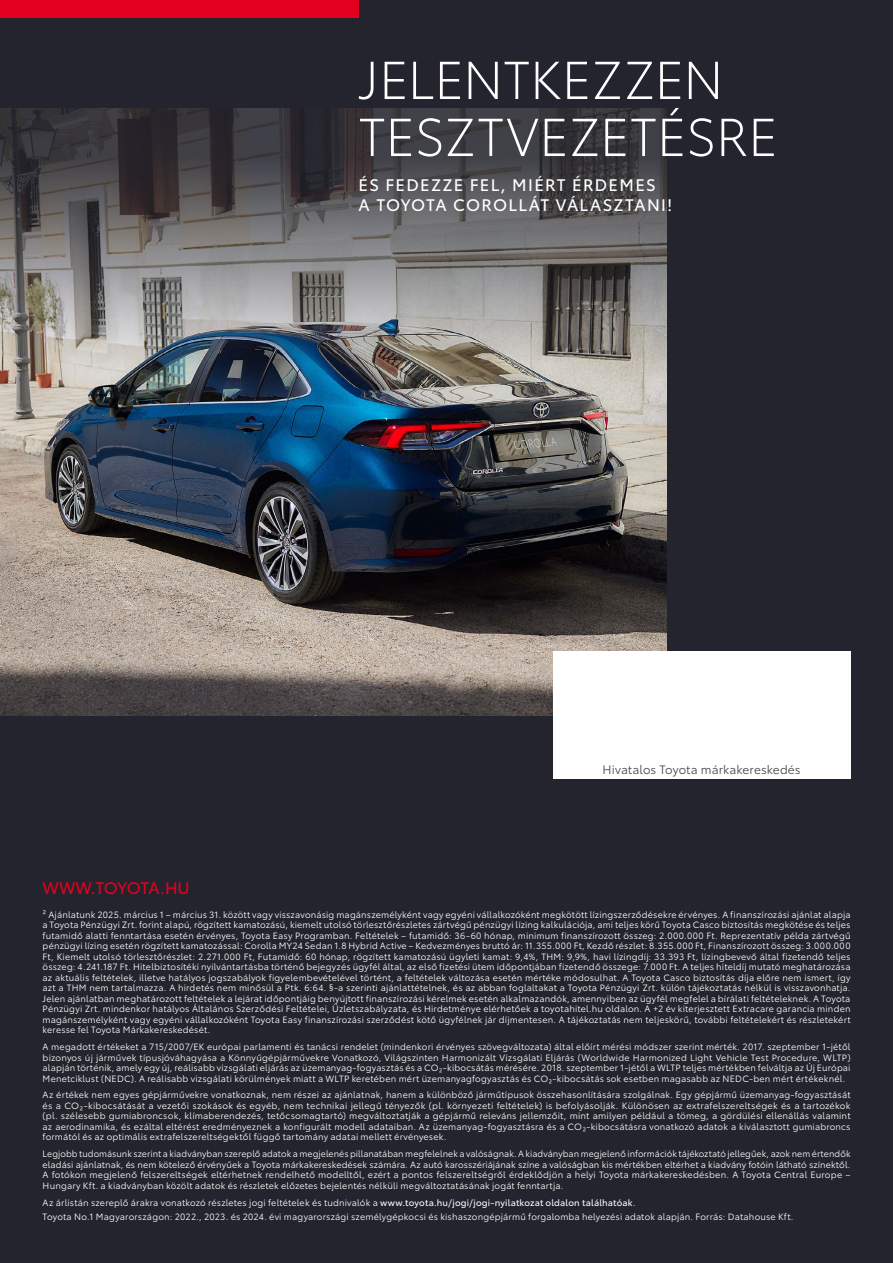
<style>
.page{position:relative;width:893px;height:1263px;background:#23242d}
.page>*{position:absolute;margin:0;border:0;box-sizing:border-box;transform-origin:0 0}
.t1{font:300 52.5px/57px "Toyota Type";letter-spacing:-.01em;color:#fff}
.t2{font:16.5px/19.5px "Toyota Type";letter-spacing:.075em;color:#fff}
.t3{font:16.5px "Toyota Type";letter-spacing:-.025em;color:#e3001f}
.t4{font:12px "Toyota Type";letter-spacing:.005em;color:#494948}
.t5{font:9px/10.5px "Toyota Type";letter-spacing:.02em;color:#fff;text-align:justify}
.s1{font-style:inherit}
</style>
<div class="page">
<img style="left:0;top:447px;width:666px;height:268px">
<img style="left:0;top:109px;width:666px;height:338px">
<div style="left:553px;top:651px;width:297px;height:128px;background:#fff"></div>
<div style="left:0;top:0;width:359px;height:17px;background:#e3001f"></div>
<h1 class="t1" style="left:359px;top:48px;width:421px">JELENTKEZZEN<br>TESZTVEZETÉSRE</h1>
<h2 class="t2" style="left:359px;top:174px;width:315px">ÉS FEDEZZE FEL, MIÉRT ÉRDEMES<br>A TOYOTA COROLLÁT VÁLASZTANI!</h2>
<h3 class="t4" style="left:603px;top:760px;width:200px">Hivatalos Toyota márkakereskedés</h3>
<h2 class="t3" style="left:43px;top:876px;width:149px">WWW.TOYOTA.HU</h2>
<p class="t5" style="left:43px;top:908px;width:809px">² Ajánlatunk 2025. március 1 – március 31. között vagy visszavonásig magánszemélyként vagy egyéni vállalkozóként megkötött lízingszerződésekre érvényes. A finanszírozási ajánlat alapja a Toyota Pénzügyi Zrt. forint alapú, rögzített kamatozású, kiemelt utolsó törlesztőrészletes zártvégű pénzügyi lízing kalkulációja, ami teljes körű Toyota Casco biztosítás megkötése és teljes futamidő alatti fenntartása esetén érvényes, Toyota Easy Programban. Feltételek – futamidő: 36-60 hónap, minimum finanszírozott összeg: 2.000.000 Ft. Reprezentatív példa zártvégű pénzügyi lízing esetén rögzített kamatozással: Corolla MY24 Sedan 1.8 Hybrid Active – Kedvezményes bruttó ár: 11.355.000 Ft, Kezdő részlet: 8.355.000 Ft, Finanszírozott összeg: 3.000.000<br>Ft, Kiemelt utolsó törlesztőrészlet: 2.271.000 Ft, Futamidő: 60 hónap, rögzített kamatozású ügyleti kamat: 9,4%, THM: 9,9%, havi lízingdíj: 33.393 Ft, lízingbevevő által fizetendő teljes összeg: 4.241.187 Ft. Hitelbiztosítéki nyilvántartásba történő bejegyzés ügyfél által, az első fizetési ütem időpontjában fizetendő összege: 7.000 Ft. A teljes hiteldíj mutató meghatározása az aktuális feltételek, illetve hatályos jogszabályok figyelembevételével történt, a feltételek változása esetén mértéke módosulhat. A Toyota Casco biztosítás díja előre nem ismert, így azt a THM nem tartalmazza. A hirdetés nem minősül a Ptk. 6:64. §-a szerinti ajánlattételnek, és az abban foglaltakat a Toyota Pénzügyi Zrt. külön tájékoztatás nélkül is visszavonhatja.<br>Jelen ajánlatban meghatározott feltételek a lejárat időpontjáig benyújtott finanszírozási kérelmek esetén alkalmazandók, amennyiben az ügyfél megfelel a bírálati feltételeknek. A Toyota Pénzügyi Zrt. mindenkor hatályos Általános Szerződési Feltételei, Üzletszabályzata, és Hirdetménye elérhetőek a toyotahitel.hu oldalon. A +2 év kiterjesztett Extracare garancia minden magánszemélyként vagy egyéni vállalkozóként Toyota Easy finanszírozási szerződést kötő ügyfélnek jár díjmentesen. A tájékoztatás nem teljeskörű, további feltételekért és részletekért keresse fel Toyota Márkakereskedését.</p>
<p class="t5" style="left:43px;top:1041px;width:809px">A megadott értékeket a 715/2007/EK európai parlamenti és tanácsi rendelet (mindenkori érvényes szövegváltozata) által előírt mérési módszer szerint mérték. 2017. szeptember 1‑jétől bizonyos új járművek típusjóváhagyása a Könnyűgépjárművekre Vonatkozó, Világszinten Harmonizált Vizsgálati Eljárás (Worldwide Harmonized Light Vehicle Test Procedure, WLTP) alapján történik, amely egy új, reálisabb vizsgálati eljárás az üzemanyag‑fogyasztás és a CO₂‑kibocsátás mérésére. 2018. szeptember 1‑jétől a WLTP teljes mértékben felváltja az Új Európai Menetciklust (NEDC). A reálisabb vizsgálati körülmények miatt a WLTP keretében mért üzemanyagfogyasztás és CO₂‑kibocsátás sok esetben magasabb az NEDC‑ben mért értékeknél.</p>
<p class="t5" style="left:43px;top:1089px;width:809px">Az értékek nem egyes gépjárművekre vonatkoznak, nem részei az ajánlatnak, hanem a különböző járműtípusok összehasonlítására szolgálnak. Egy gépjármű üzemanyag‑fogyasztását és a CO₂‑kibocsátását a vezetői szokások és egyéb, nem technikai jellegű tényezők (pl. környezeti feltételek) is befolyásolják. Különösen az extrafelszereltségek és a tartozékok (pl. szélesebb gumiabroncsok, klímaberendezés, tetőcsomagtartó) megváltoztatják a gépjármű releváns jellemzőit, mint amilyen például a tömeg, a gördülési ellenállás valamint az aerodinamika, és ezáltal eltérést eredményeznek a konfigurált modell adataiban. Az üzemanyag‑fogyasztásra és a CO₂‑kibocsátásra vonatkozó adatok a kiválasztott gumiabroncs formától és az optimális extrafelszereltségektől függő tartomány adatai mellett érvényesek.</p>
<p class="t5" style="left:43px;top:1148px;width:809px">Legjobb tudomásunk szerint a kiadványban szereplő adatok a megjelenés pillanatában megfelelnek a valóságnak. A kiadványban megjelenő információk tájékoztató jellegűek, azok nem értendők eladási ajánlatnak, és nem kötelező érvényűek a Toyota márkakereskedések számára. Az autó karosszériájának színe a valóságban kis mértékben eltérhet a kiadvány fotóin látható színektől.<br>A fotókon megjelenő felszereltségek eltérhetnek rendelhető modelltől, ezért a pontos felszereltségről érdeklődjön a helyi Toyota márkakereskedésben. A Toyota Central Europe – Hungary Kft. a kiadványban közölt adatok és részletek előzetes bejelentés nélküli megváltoztatásának jogát fenntartja.</p>
<p class="t5" style="left:43px;top:1194px;width:752px;line-height:14.7px">Az árlistán szereplő árakra vonatkozó részletes jogi feltételek és tudnivalók a <span class="s1">www.toyota.hu/jogi/jogi-nyilatkozat oldalon találhatóak</span>.<br>Toyota No.1 Magyarországon: 2022., 2023. és 2024. évi magyarországi személygépkocsi és kishaszongépjármű forgalomba helyezési adatok alapján. Forrás: Datahouse Kft.</p>
</div>
